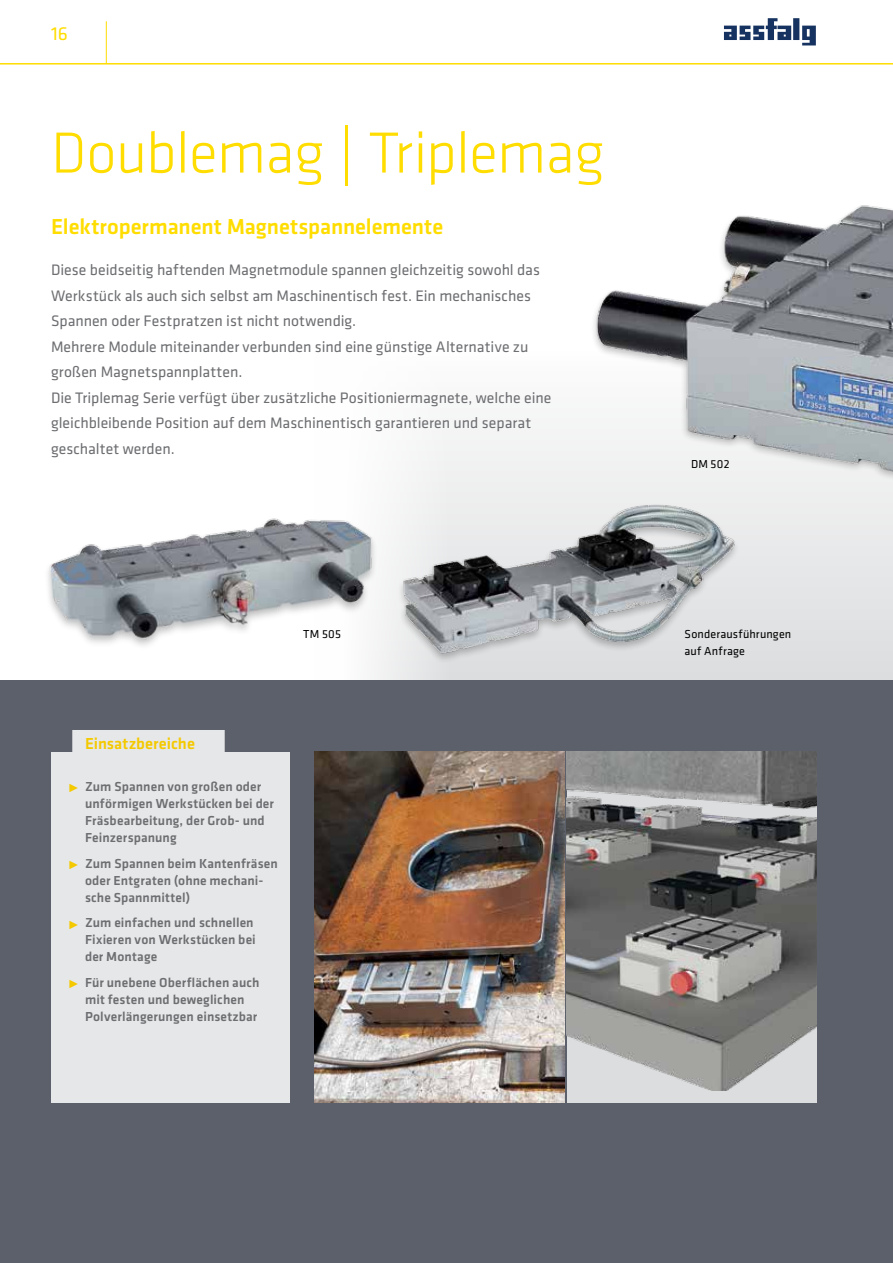
<style>
.page{position:relative;width:893px;height:1263px;background:#fff}
.page>*{position:absolute;margin:0;border:0;box-sizing:border-box;transform-origin:0 0}
.t1{font:300 60px "Klavika";letter-spacing:-.01em;color:#fd0}
.t2{font:500 22.5px "Klavika";letter-spacing:-.005em;color:#fd0}
.t3{font:19.5px "Klavika";color:#fd0}
.t4{font:500 16.5px "Klavika";color:#f4c900}
.t5{font:15.75px/25.5px "Klavika";color:#6d6e71}
.t6{font:500 13.5px/17px "Klavika";letter-spacing:.01em;color:#6d6e71}
.t7{font:12px/17px "Klavika";letter-spacing:.015em;color:#000}
.s1{font-size:16.5px;color:#f4c900}
</style>
<div class="page">
<svg style="left:372px;top:423px;width:520px;height:257px"></svg>
<div style="left:0;top:680px;width:893px;height:583px;background:#5b606b"></div>
<hr style="left:0;top:63px;width:893px;height:2px;background:#fd0">
<hr style="left:106px;top:21px;width:1px;height:43px;background:#fd0">
<img style="left:723px;top:18px;width:93px;height:28px">
<div style="left:51px;top:752px;width:238px;height:350px;background:#e6e7e8"></div>
<hr style="left:892px;top:342px;width:1px;height:338px;background:#e6e7e8">
<img style="left:315px;top:751px;width:249px;height:351px">
<div style="left:567px;top:751px;width:249px;height:351px;background:#dcddde"></div>
<img style="left:567px;top:751px;width:249px;height:340px">
<img style="left:576px;top:205px;width:317px;height:319px">
<img style="left:48px;top:511px;width:331px;height:141px">
<img style="left:402px;top:463px;width:337px;height:217px">
<div style="left:72px;top:730px;width:153px;height:24px;background:#e6e7e8"></div>
<p class="t3" style="left:51px;top:23px;width:18px">16</p>
<h1 class="t1" style="left:51px;top:120px;width:555px">Doublemag | Triplemag</h1>
<h2 class="t2" style="left:51px;top:214px;width:394px">Elektropermanent Magnetspannelemente</h2>
<p class="t5" style="left:51px;top:258px;width:502px">Diese beidseitig haftenden Magnetmodule spannen gleichzeitig sowohl das Werkstück als auch sich selbst am Maschinentisch fest. Ein mechanisches Spannen oder Festpratzen ist nicht notwendig.<br>Mehrere Module miteinander verbunden sind eine günstige Alternative zu großen Magnetspannplatten.<br>Die Triplemag Serie verfügt über zusätzliche Positioniermagnete, welche eine gleichbleibende Position auf dem Maschinentisch garantieren und separat geschaltet werden.</p>
<p class="t7" style="left:691px;top:455px;width:40px">DM 502</p>
<p class="t7" style="left:303px;top:626px;width:39px">TM 505</p>
<p class="t7" style="left:685px;top:626px;width:108px">Sonderausführungen auf Anfrage</p>
<p class="t4" style="left:85px;top:735px;width:111px">Einsatzbereiche</p>
<p class="t6" style="left:85px;top:778px;width:191px;text-indent:-17px"><span class="s1">˭</span> Zum Spannen von großen oder unförmigen Werkstücken bei der<br>Fräsbearbeitung, der Grob- und<br>Feinzerspanung</p>
<p class="t6" style="left:85px;top:855px;width:194px;text-indent:-17px"><span class="s1">˭</span> Zum Spannen beim Kantenfräsen oder Entgraten (ohne mechani&shy;sche Spannmittel)</p>
<p class="t6" style="left:85px;top:914px;width:172px;text-indent:-17px"><span class="s1">˭</span> Zum einfachen und schnellen<br>Fixieren von Werkstücken bei der Montage</p>
<p class="t6" style="left:85px;top:974px;width:176px;text-indent:-17px"><span class="s1">˭</span> Für unebene Oberflächen auch mit festen und beweglichen<br>Polverlängerungen einsetzbar</p>
</div>
